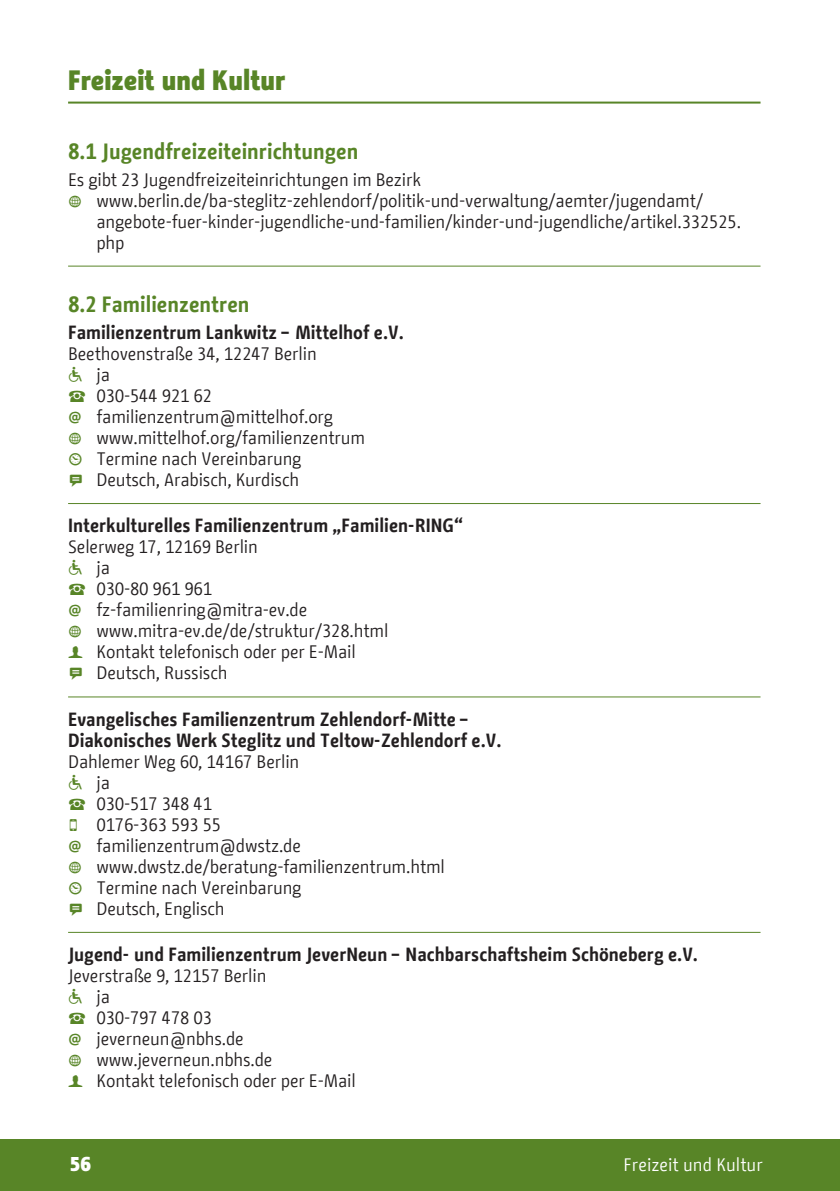
<style>
.page{position:relative;width:840px;height:1191px;background:#fff}
.page>*{position:absolute;margin:0;border:0;box-sizing:border-box;transform-origin:0 0}
.Rubrik{font:900 28px "BMF Change";color:#588527}
._1_1{font:700 22px "BMF Change";color:#588527}
.t1{font:900 20px "BMF Change";color:#fff}
.Institution{font:700 19px/21px "BMF Change";color:#231f20}
.grundtext{font:18px/21px "BMF Change";letter-spacing:-.01em;color:#231f20}
.t2{font:18px "BMF Change";color:#fff}
.s1{font-family:"Modern Pictograms";color:#588527}
.s2{font-family:"Bundesbahn Pi One";font-size:19px;color:#588527}
.s3{font-family:"European Pi One";color:#588527}
.s4{font-family:"Modern Pictograms";font-size:19px;color:#588527}
</style>
<div class="page">
<div style="left:0;top:1140px;width:839px;height:51px;background:#588527"></div>
<hr style="left:68px;top:102px;width:692px;height:2px;background:#588527">
<hr style="left:68px;top:266px;width:692px;height:1px;background:#588527">
<hr style="left:68px;top:503px;width:692px;height:1px;background:#588527">
<hr style="left:68px;top:696px;width:692px;height:1px;background:#588527">
<hr style="left:68px;top:932px;width:692px;height:1px;background:#588527">
<p class="Rubrik" style="left:68px;top:60px;width:219px">Freizeit und Kultur</p>
<p class="_1_1" style="left:68px;top:135px;width:291px">8.1 Jugendfreizeiteinrichtungen</p>
<p class="grundtext" style="left:68px;top:169px;width:354px">Es gibt 23 Jugendfreizeiteinrichtungen im Bezirk</p>
<p class="grundtext" style="left:96px;top:190px;width:645px;text-indent:-28px"><span class="s1">W</span> www.berlin.de/ba-steglitz-zehlendorf/politik-und-verwaltung/aemter/jugendamt/ angebote-fuer-kinder-jugendliche-und-familien/kinder-und-jugendliche/artikel.332525. php</p>
<p class="_1_1" style="left:68px;top:289px;width:183px">8.2 Familienzentren</p>
<p class="Institution" style="left:68px;top:322px;width:337px">Familienzentrum Lankwitz – Mittelhof e.V.</p>
<p class="grundtext" style="left:68px;top:343px;width:250px">Beethovenstraße 34, 12247 Berlin</p>
<p class="grundtext" style="left:68px;top:364px;width:43px"><span class="s2">-</span> ja</p>
<p class="grundtext" style="left:68px;top:385px;width:145px"><span class="s3">Z</span> 030-544 921 62</p>
<p class="grundtext" style="left:68px;top:406px;width:266px"><span class="s1">@</span> familienzentrum@mittelhof.org</p>
<p class="grundtext" style="left:68px;top:427px;width:298px"><span class="s1">W</span> www.mittelhof.org/familienzentrum</p>
<p class="grundtext" style="left:68px;top:448px;width:235px"><span class="s4">{</span> Termine nach Vereinbarung</p>
<p class="grundtext" style="left:68px;top:469px;width:232px"><span class="s4">B</span> Deutsch, Arabisch, Kurdisch</p>
<p class="Institution" style="left:68px;top:515px;width:396px">Interkulturelles Familienzentrum „Familien-RING“</p>
<p class="grundtext" style="left:68px;top:537px;width:191px">Selerweg 17, 12169 Berlin</p>
<p class="grundtext" style="left:68px;top:558px;width:43px"><span class="s2">-</span> ja</p>
<p class="grundtext" style="left:68px;top:579px;width:145px"><span class="s3">Z</span> 030-80 961 961</p>
<p class="grundtext" style="left:68px;top:600px;width:241px"><span class="s1">@</span> fz-familienring@mitra-ev.de</p>
<p class="grundtext" style="left:68px;top:621px;width:322px"><span class="s1">W</span> www.mitra-ev.de/de/struktur/328.html</p>
<p class="grundtext" style="left:68px;top:642px;width:289px"><span class="s4">F</span> Kontakt telefonisch oder per E-Mail</p>
<p class="grundtext" style="left:68px;top:663px;width:161px"><span class="s4">B</span> Deutsch, Russisch</p>
<p class="Institution" style="left:68px;top:709px;width:434px">Evangelisches Familienzentrum Zehlendorf-Mitte –<br>Diakonisches Werk Steglitz und Teltow-Zehlendorf e.V.</p>
<p class="grundtext" style="left:68px;top:751px;width:233px">Dahlemer Weg 60, 14167 Berlin</p>
<p class="grundtext" style="left:68px;top:772px;width:43px"><span class="s2">-</span> ja</p>
<p class="grundtext" style="left:68px;top:793px;width:145px"><span class="s3">Z</span> 030-517 348 41</p>
<p class="grundtext" style="left:68px;top:814px;width:155px"><span class="s1">O</span> 0176-363 593 55</p>
<p class="grundtext" style="left:68px;top:835px;width:234px"><span class="s1">@</span> familienzentrum@dwstz.de</p>
<p class="grundtext" style="left:68px;top:856px;width:378px"><span class="s1">W</span> www.dwstz.de/beratung-familienzentrum.html</p>
<p class="grundtext" style="left:68px;top:877px;width:235px"><span class="s4">{</span> Termine nach Vereinbarung</p>
<p class="grundtext" style="left:68px;top:898px;width:158px"><span class="s4">B</span> Deutsch, Englisch</p>
<p class="Institution" style="left:68px;top:944px;width:631px">Jugend- und Familienzentrum JeverNeun – Nachbarschaftsheim Schöneberg e.V.</p>
<p class="grundtext" style="left:68px;top:965px;width:200px">Jeverstraße 9, 12157 Berlin</p>
<p class="grundtext" style="left:68px;top:986px;width:43px"><span class="s2">-</span> ja</p>
<p class="grundtext" style="left:68px;top:1007px;width:145px"><span class="s3">Z</span> 030-797 478 03</p>
<p class="grundtext" style="left:68px;top:1028px;width:177px"><span class="s1">@</span> jeverneun@nbhs.de</p>
<p class="grundtext" style="left:68px;top:1049px;width:206px"><span class="s1">W</span> www.jeverneun.nbhs.de</p>
<p class="grundtext" style="left:68px;top:1070px;width:289px"><span class="s4">F</span> Kontakt telefonisch oder per E-Mail</p>
<p class="t1" style="left:70px;top:1150px;width:22px">56</p>
<p class="t2" style="left:623px;top:1152px;width:141px">Freizeit und Kultur</p>
</div>
